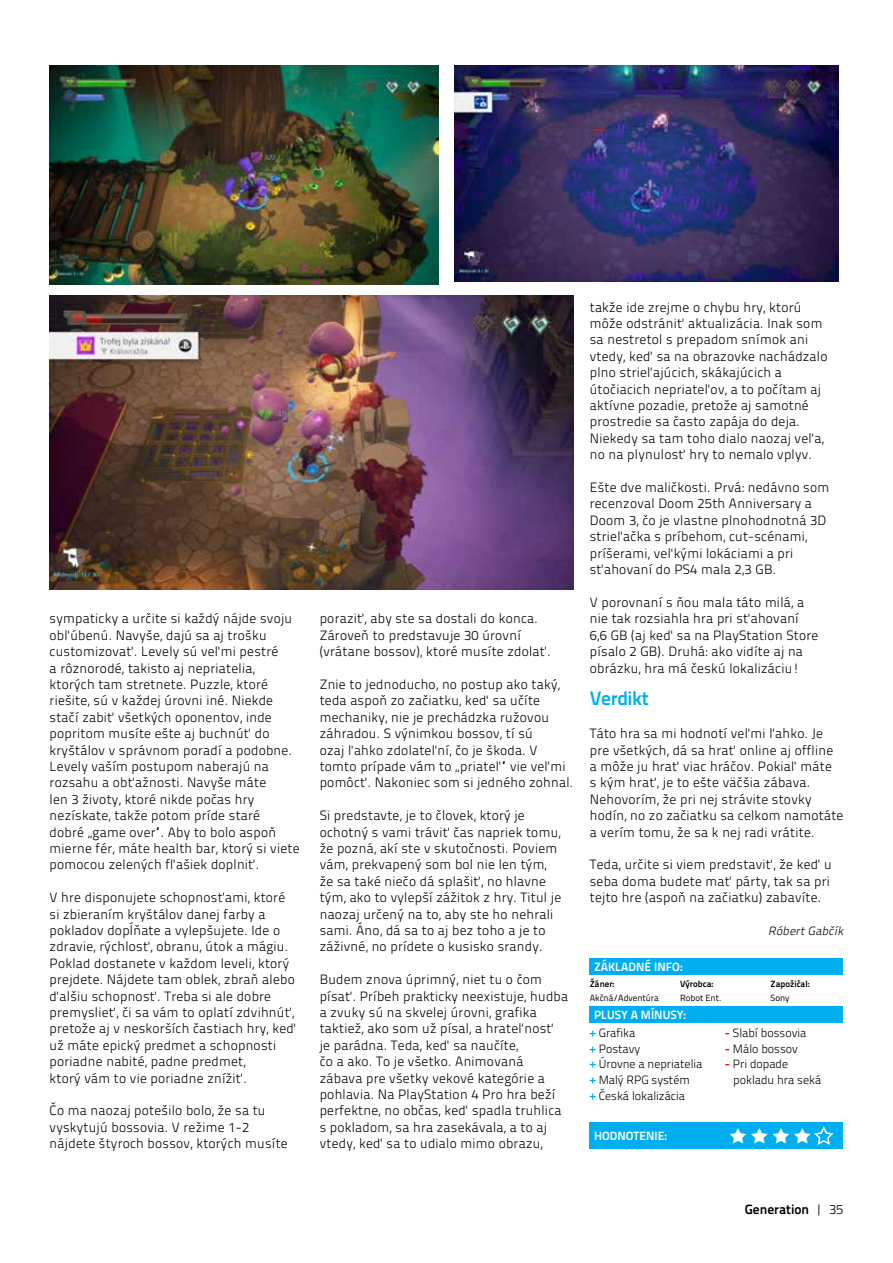
<style>
.page{position:relative;width:893px;height:1263px;background:#fff}
.page>*{position:absolute;margin:0;border:0;box-sizing:border-box;transform-origin:0 0}
.Subtitle_13pt_BLUE{font:700 19.5px "Titillium Text 22 L";letter-spacing:-.02em;color:#00aeef}
.Body_INDENT_BLACK{font:300 13.5px/16.4px "Titillium Text 22 L";letter-spacing:.02em;color:#000}
.Page_Numbers_RIGHT_W{font:700 13.5px "Titillium Text 22 L";color:#000}
.Body_BLACK{font:300 12px/15.8px "Titillium Text 22 L";color:#000}
.Review-Small_Box_Tit{font:700 12px "Titillium Text 22 L";color:#fff}
.Body_INDENT_BLACK-2{font:italic 300 12px "Titillium Text 22 L";color:#000}
.Review-Game_Info{font:9px/14.7px "Titillium Text 22 L";color:#000}
.Review-Game_Info-2{font:700 9px/14.7px "Titillium Text 22 L";color:#000}
.s1{font-weight:700}
.s2{font-weight:400}
.s3{font-weight:700;color:#f00}
.s4{font-weight:700;color:#00aeef}
.s5{font-weight:300}
</style>
<div class="page">
<div style="left:590px;top:959px;width:253px;height:16px;background:#00aeef"></div>
<div style="left:590px;top:1006px;width:253px;height:17px;background:#00aeef"></div>
<div style="left:590px;top:1122px;width:253px;height:26px;background:#00aeef"></div>
<img style="left:50px;top:66px;width:388px;height:218px">
<img style="left:455px;top:66px;width:384px;height:216px">
<img style="left:50px;top:295px;width:523px;height:295px">
<svg style="left:814px;top:1126px;width:20px;height:19px"></svg>
<p class="Body_INDENT_BLACK" style="left:50px;top:610px;width:251px">sympaticky a určite si každý nájde svoju obľúbenú. Navyše, dajú sa aj trošku customizovať. Levely sú veľmi pestré<br>a rôznorodé, takisto aj nepriatelia, ktorých tam stretnete. Puzzle, ktoré riešite, sú v každej úrovni iné. Niekde stačí zabiť všetkých oponentov, inde popritom musíte ešte aj buchnúť do kryštálov v správnom poradí a podobne.<br>Levely vaším postupom naberajú na rozsahu a obťažnosti. Navyše máte<br>len 3 životy, ktoré nikde počas hry nezískate, takže potom príde staré<br>dobré „game over“. Aby to bolo aspoň mierne fér, máte health bar, ktorý si viete pomocou zelených fľašiek doplniť.</p>
<p class="Body_INDENT_BLACK" style="left:50px;top:888px;width:248px">V hre disponujete schopnosťami, ktoré si zbieraním kryštálov danej farby a pokladov dopĺňate a vylepšujete. Ide o zdravie, rýchlosť, obranu, útok a mágiu.<br>Poklad dostanete v každom leveli, ktorý prejdete. Nájdete tam oblek, zbraň alebo ďalšiu schopnosť. Treba si ale dobre premyslieť, či sa vám to oplatí zdvihnúť, pretože aj v neskorších častiach hry, keď už máte epický predmet a schopnosti poriadne nabité, padne predmet,<br>ktorý vám to vie poriadne znížiť.</p>
<p class="Body_INDENT_BLACK" style="left:50px;top:1102px;width:240px">Čo ma naozaj potešilo bolo, že sa tu vyskytujú bossovia. V režime 1-2 nájdete štyroch bossov, ktorých musíte</p>
<p class="Body_INDENT_BLACK" style="left:320px;top:610px;width:233px">poraziť, aby ste sa dostali do konca.<br>Zároveň to predstavuje 30 úrovní (vrátane bossov), ktoré musíte zdolať.</p>
<p class="Body_INDENT_BLACK" style="left:320px;top:675px;width:255px">Znie to jednoducho, no postup ako taký, teda aspoň zo začiatku, keď sa učíte mechaniky, nie je prechádzka ružovou záhradou. S výnimkou bossov, tí sú<br>ozaj ľahko zdolateľní, čo je škoda. V tomto prípade vám to „priateľ“ vie veľmi pomôcť. Nakoniec som si jedného zohnal.</p>
<p class="Body_INDENT_BLACK" style="left:320px;top:806px;width:243px">Si predstavte, je to človek, ktorý je ochotný s vami tráviť čas napriek tomu, že pozná, akí ste v skutočnosti. Poviem vám, prekvapený som bol nie len tým, že sa také niečo dá splašiť, no hlavne tým, ako to vylepší zážitok z hry. Titul je naozaj určený na to, aby ste ho nehrali sami. Áno, dá sa to aj bez toho a je to záživné, no prídete o kusisko srandy.</p>
<p class="Body_INDENT_BLACK" style="left:320px;top:970px;width:250px">Budem znova úprimný, niet tu o čom písať. Príbeh prakticky neexistuje, hudba a zvuky sú na skvelej úrovni, grafika taktiež, ako som už písal, a hrateľnosť<br>je parádna. Teda, keď sa naučíte,<br>čo a ako. To je všetko. Animovaná zábava pre všetky vekové kategórie a pohlavia. Na PlayStation 4 Pro hra beží perfektne, no občas, keď spadla truhlica s pokladom, sa hra zasekávala, a to aj vtedy, keď sa to udialo mimo obrazu,</p>
<p class="Body_INDENT_BLACK" style="left:590px;top:298px;width:239px">takže ide zrejme o chybu hry, ktorú môže odstrániť aktualizácia. Inak som sa nestretol s prepadom snímok ani vtedy, keď sa na obrazovke nachádzalo plno strieľajúcich, skákajúcich a útočiacich nepriateľov, a to počítam aj aktívne pozadie, pretože aj samotné prostredie sa často zapája do deja.<br>Niekedy sa tam toho dialo naozaj veľa, no na plynulosť hry to nemalo vplyv.</p>
<p class="Body_INDENT_BLACK" style="left:590px;top:478px;width:241px">Ešte dve maličkosti. Prvá: nedávno som recenzoval Doom 25th Anniversary a Doom 3, čo je vlastne plnohodnotná 3D strieľačka s príbehom, cut-scénami, príšerami, veľkými lokáciami a pri sťahovaní do PS4 mala 2,3 GB.</p>
<p class="Body_INDENT_BLACK" style="left:590px;top:593px;width:230px">V porovnaní s ňou mala táto milá, a nie tak rozsiahla hra pri sťahovaní 6,6 GB (aj keď sa na PlayStation Store písalo 2 GB). Druhá: ako vidíte aj na obrázku, hra má českú lokalizáciu!</p>
<p class="Subtitle_13pt_BLUE" style="left:590px;top:683px;width:60px">Verdikt</p>
<p class="Body_INDENT_BLACK" style="left:590px;top:724px;width:255px">Táto hra sa mi hodnotí veľmi ľahko. Je pre všetkých, dá sa hrať online aj offline a môže ju hrať viac hráčov. Pokiaľ máte<br>s kým hrať, je to ešte väčšia zábava.<br>Nehovorím, že pri nej strávite stovky hodín, no zo začiatku sa celkom namotáte a verím tomu, že sa k nej radi vrátite.</p>
<p class="Body_INDENT_BLACK" style="left:590px;top:856px;width:243px">Teda, určite si viem predstaviť, že keď u seba doma budete mať párty, tak sa pri tejto hre (aspoň na začiatku) zabavíte.</p>
<p class="Body_INDENT_BLACK-2" style="left:768px;top:922px;width:79px">RóbertGabčík</p>
<p class="Review-Small_Box_Tit" style="left:594px;top:958px;width:90px">ZÁKLADNÉ INFO:</p>
<p class="Review-Game_Info" style="left:590px;top:975px;width:70px"><span class="s1">Žáner:<br></span>Akčná/Adventúra</p>
<p class="Review-Game_Info" style="left:680px;top:975px;width:43px"><span class="s1">Výrobca:<br></span>Robot Ent.</p>
<p class="Review-Game_Info-2" style="left:771px;top:975px;width:41px">Zapožičal:<br><span class="s2">Sony</span></p>
<p class="Body_BLACK" style="left:725px;top:1024px;width:83px"><span class="s3">-</span> Slabí bossovia</p>
<p class="Body_BLACK" style="left:725px;top:1040px;width:75px"><span class="s3">-</span> Málo bossov</p>
<p class="Body_BLACK" style="left:733px;top:1055px;width:89px;text-indent:-8px"><span class="s3">-</span> Pri dopade pokladu hra seká</p>
<p class="Review-Small_Box_Tit" style="left:594px;top:1006px;width:93px">PLUSY A MÍNUSY:</p>
<p class="Body_BLACK" style="left:590px;top:1024px;width:114px"><span class="s4">+</span> Grafika<br><span class="s4">+</span> Postavy<br><span class="s4">+</span> Úrovne a nepriatelia <span class="s4">+</span> Malý RPG systém<br><span class="s4">+</span> Česká lokalizácia</p>
<p class="Review-Small_Box_Tit" style="left:594px;top:1126px;width:74px">HODNOTENIE:</p>
<p class="Page_Numbers_RIGHT_W" style="left:745px;top:1199px;width:100px">Generation <span class="s5">| 35</span></p>
</div>
